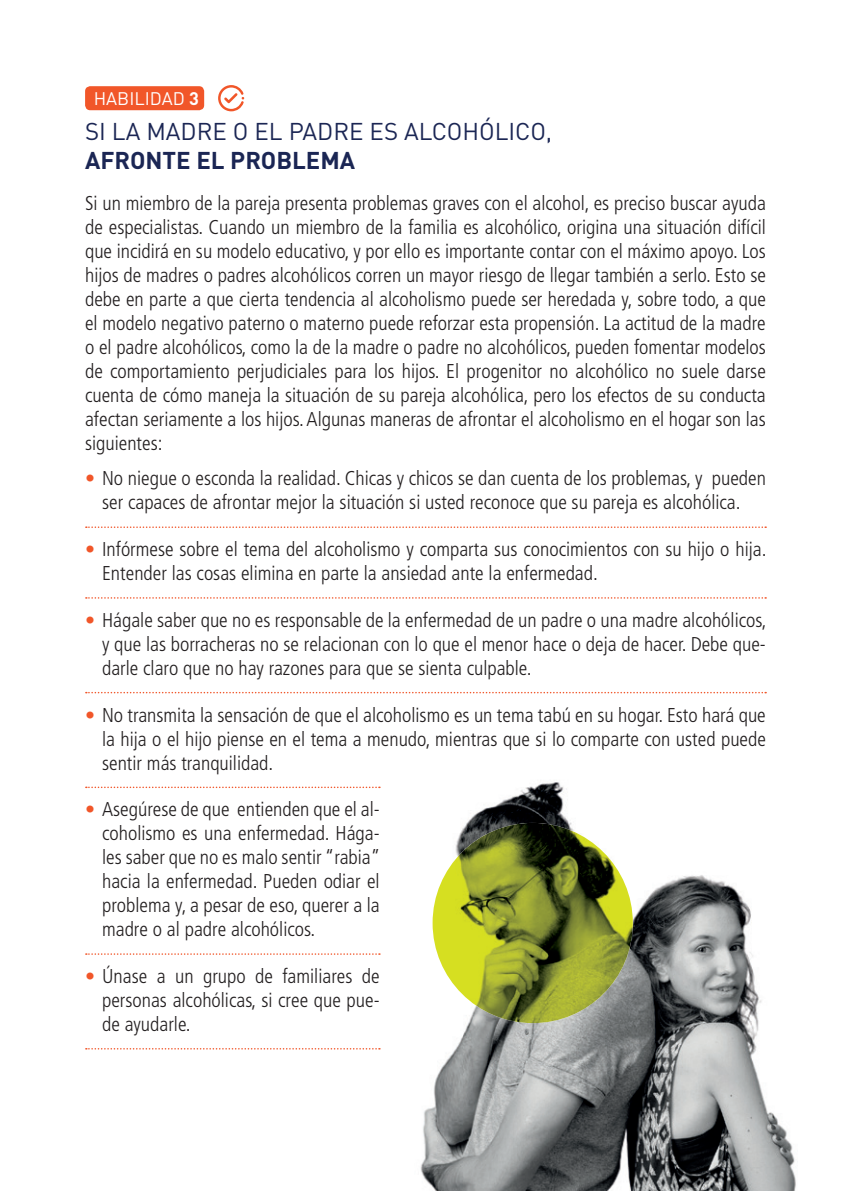
<style>
.page{position:relative;width:851px;height:1191px;background:#fff}
.page>*{position:absolute;margin:0;border:0;box-sizing:border-box;transform-origin:0 0}
.t1{font:24px "DIN Pro";color:#1b2654}
.t2{font:700 24px "DIN Pro";color:#1b2654}
.t3{font:300 condensed 20px/24px "Frutiger LT Std";color:#231f20;text-align:justify}
.t4{font:18px "DIN Pro";color:#fff}
.s1{font-weight:700}
.s2{color:#f15629}
</style>
<div class="page">
<svg style="left:86px;top:526px;width:680px;height:2px"></svg>
<svg style="left:86px;top:597px;width:680px;height:1px"></svg>
<svg style="left:86px;top:692px;width:680px;height:1px"></svg>
<svg style="left:86px;top:786px;width:294px;height:2px"></svg>
<svg style="left:86px;top:953px;width:294px;height:1px"></svg>
<svg style="left:86px;top:1048px;width:294px;height:1px"></svg>
<div style="left:85px;top:86px;width:119px;height:24px;background:#f15629;border-radius:5px"></div>
<svg style="left:218px;top:85px;width:26px;height:26px"></svg>
<img style="left:455px;top:782px;width:166px;height:93px">
<img style="left:420px;top:1036px;width:43px;height:155px">
<img style="left:607px;top:875px;width:189px;height:316px">
<img style="left:463px;top:990px;width:144px;height:201px">
<img style="left:432px;top:823px;width:200px;height:200px;border-radius:100px">
<p class="t4" style="left:94px;top:84px;width:107px">HABILIDAD <span class="s1">3</span></p>
<p class="t1" style="left:85px;top:113px;width:468px">SI LA MADRE O EL PADRE ES ALCOHÓLICO,</p>
<p class="t2" style="left:85px;top:142px;width:271px">AFRONTE EL PROBLEMA</p>
<p class="t3" style="left:85px;top:191px;width:682px">Si un miembro de la pareja presenta problemas graves con el alcohol, es preciso buscar ayuda de especialistas. Cuando un miembro de la familia es alcohólico, origina una situación difícil que incidirá en su modelo educativo, y por ello es importante contar con el máximo apoyo. Los hijos de madres o padres alcohólicos corren un mayor riesgo de llegar también a serlo. Esto se debe en parte a que cierta tendencia al alcoholismo puede ser heredada y, sobre todo, a que el modelo negativo paterno o materno puede reforzar esta propensión. La actitud de la madre o el padre alcohólicos, como la de la madre o padre no alcohólicos, pueden fomentar modelos de comportamiento perjudiciales para los hijos. El progenitor no alcohólico no suele darse cuenta de cómo maneja la situación de su pareja alcohólica, pero los efectos de su conducta afectan seriamente a los hijos. Algunas maneras de afrontar el alcoholismo en el hogar son las siguientes:</p>
<p class="t3" style="left:85px;top:467px;width:682px;text-align:center"><span class="s2">•</span> No niegue o esconda la realidad. Chicas y chicos se dan cuenta de los problemas, y pueden ser capaces de afrontar mejor la situación si usted reconoce que su pareja es alcohólica.</p>
<p class="t3" style="left:102px;top:537px;width:666px;text-indent:-17px"><span class="s2">•</span> Infórmese sobre el tema del alcoholismo y comparta sus conocimientos con su hijo o hija.<br>Entender las cosas elimina en parte la ansiedad ante la enfermedad.</p>
<p class="t3" style="left:102px;top:608px;width:665px;text-indent:-17px"><span class="s2">•</span> Hágale saber que no es responsable de la enfermedad de un padre o una madre alcohólicos, y que las borracheras no se relacionan con lo que el menor hace o deja de hacer. Debe que&shy;darle claro que no hay razones para que se sienta culpable.</p>
<p class="t3" style="left:102px;top:703px;width:665px;text-indent:-17px"><span class="s2">•</span> No transmita la sensación de que el alcoholismo es un tema tabú en su hogar. Esto hará que la hija o el hijo piense en el tema a menudo, mientras que si lo comparte con usted puede sentir más tranquilidad.</p>
<p class="t3" style="left:102px;top:797px;width:280px;text-indent:-17px"><span class="s2">•</span> Asegúrese de que entienden que el al&shy;coholismo es una enfermedad. Hága&shy;les saber que no es malo sentir “rabia” hacia la enfermedad. Pueden odiar el problema y, a pesar de eso, querer a la madre o al padre alcohólicos.</p>
<p class="t3" style="left:102px;top:964px;width:279px;text-indent:-17px"><span class="s2">•</span> Únase a un grupo de familiares de personas alcohólicas, si cree que pue&shy;de ayudarle.</p>
</div>
